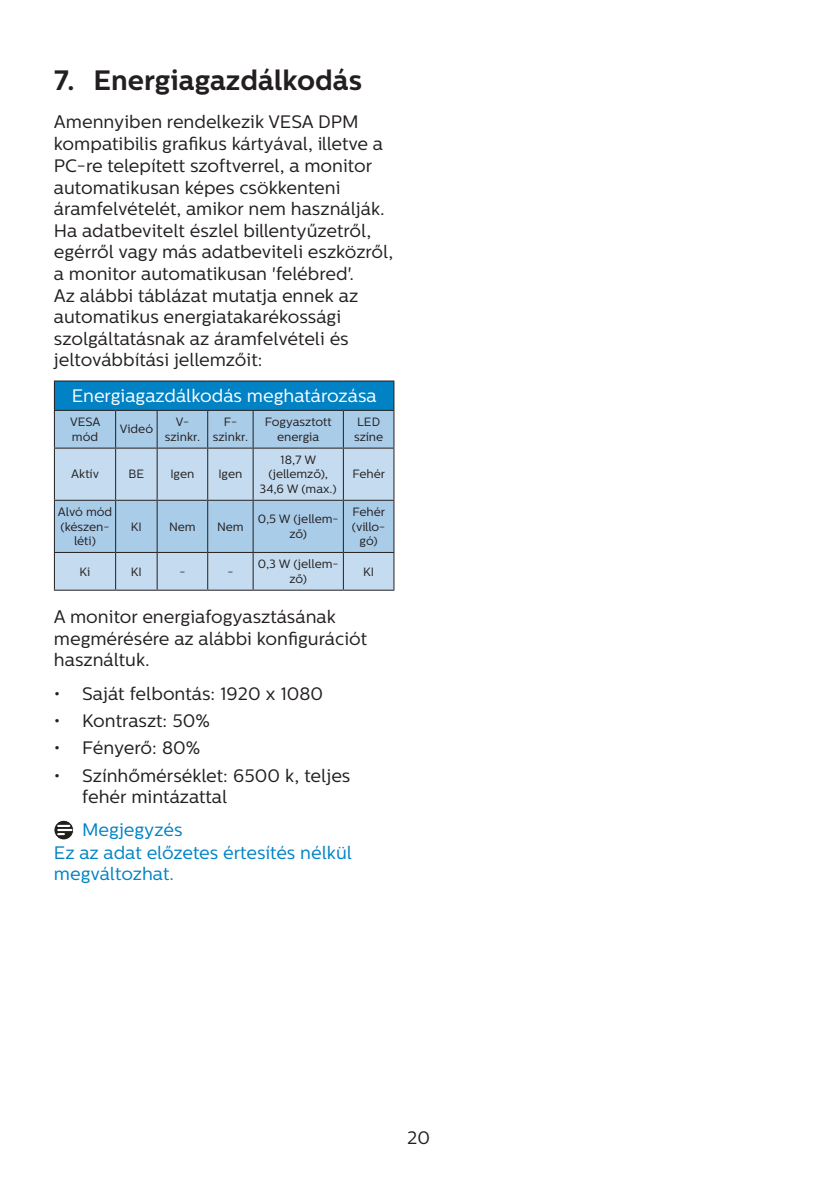
<style>
.page{position:relative;width:840px;height:1191px;background:#fff}
.page>*{position:absolute;margin:0;border:0;box-sizing:border-box;transform-origin:0 0}
.t1{font:700 28px "Centrale Sans";color:#231f20}
.chapter-paragraph{font:18px/21.8px "Centrale Sans";color:#231f20}
.Note_body{font:18px/21.6px "Centrale Sans";color:#0082c5}
.t2{font:18px "Centrale Sans";color:#fff}
.Heading_4_Blue{font:18px "Centrale Sans";color:#0082c5}
.t3{font:12px/14.4px "Centrale Sans";color:#231f20;text-align:center}
</style>
<div class="page">
<div style="left:54px;top:381px;width:340px;height:29px;background:#0082c5"></div>
<div style="left:55px;top:411px;width:338px;height:36px;background:#a9cce9"></div>
<svg style="left:55px;top:448px;width:338px;height:141px;background:#b8d3ea"></svg>
<svg style="left:393px;top:381px;width:1px;height:29px"></svg>
<svg style="left:54px;top:381px;width:1px;height:29px"></svg>
<hr style="left:54px;top:380px;width:62px;height:1px;background:#231f20">
<hr style="left:116px;top:380px;width:41px;height:1px;background:#231f20">
<hr style="left:157px;top:380px;width:50px;height:1px;background:#231f20">
<hr style="left:207px;top:380px;width:46px;height:1px;background:#231f20">
<hr style="left:253px;top:380px;width:90px;height:1px;background:#231f20">
<hr style="left:343px;top:380px;width:51px;height:1px;background:#231f20">
<hr style="left:54px;top:410px;width:62px;height:1px;background:#231f20">
<hr style="left:116px;top:410px;width:41px;height:1px;background:#231f20">
<hr style="left:157px;top:410px;width:50px;height:1px;background:#231f20">
<hr style="left:207px;top:410px;width:46px;height:1px;background:#231f20">
<hr style="left:253px;top:410px;width:90px;height:1px;background:#231f20">
<hr style="left:343px;top:410px;width:51px;height:1px;background:#231f20">
<hr style="left:54px;top:411px;width:1px;height:36px;background:#231f20">
<hr style="left:115px;top:411px;width:1px;height:36px;background:#231f20">
<hr style="left:156px;top:411px;width:1px;height:36px;background:#231f20">
<hr style="left:207px;top:411px;width:1px;height:36px;background:#231f20">
<hr style="left:252px;top:411px;width:1px;height:36px;background:#231f20">
<hr style="left:342px;top:411px;width:1px;height:36px;background:#231f20">
<hr style="left:393px;top:411px;width:1px;height:36px;background:#231f20">
<hr style="left:54px;top:448px;width:1px;height:52px;background:#231f20">
<hr style="left:54px;top:447px;width:62px;height:1px;background:#231f20">
<hr style="left:115px;top:448px;width:1px;height:52px;background:#231f20">
<hr style="left:116px;top:447px;width:41px;height:1px;background:#231f20">
<hr style="left:156px;top:448px;width:1px;height:52px;background:#231f20">
<hr style="left:157px;top:447px;width:50px;height:1px;background:#231f20">
<hr style="left:207px;top:448px;width:1px;height:52px;background:#231f20">
<hr style="left:207px;top:447px;width:46px;height:1px;background:#231f20">
<hr style="left:252px;top:448px;width:1px;height:52px;background:#231f20">
<hr style="left:253px;top:447px;width:90px;height:1px;background:#231f20">
<hr style="left:342px;top:448px;width:1px;height:52px;background:#231f20">
<hr style="left:393px;top:448px;width:1px;height:52px;background:#231f20">
<hr style="left:343px;top:447px;width:51px;height:1px;background:#231f20">
<hr style="left:54px;top:501px;width:1px;height:51px;background:#231f20">
<hr style="left:54px;top:500px;width:62px;height:1px;background:#231f20">
<hr style="left:115px;top:501px;width:1px;height:51px;background:#231f20">
<hr style="left:116px;top:500px;width:41px;height:1px;background:#231f20">
<hr style="left:156px;top:501px;width:1px;height:51px;background:#231f20">
<hr style="left:157px;top:500px;width:50px;height:1px;background:#231f20">
<hr style="left:207px;top:501px;width:1px;height:51px;background:#231f20">
<hr style="left:207px;top:500px;width:46px;height:1px;background:#231f20">
<hr style="left:252px;top:501px;width:1px;height:51px;background:#231f20">
<hr style="left:253px;top:500px;width:90px;height:1px;background:#231f20">
<hr style="left:342px;top:501px;width:1px;height:51px;background:#231f20">
<hr style="left:393px;top:501px;width:1px;height:51px;background:#231f20">
<hr style="left:343px;top:500px;width:51px;height:1px;background:#231f20">
<hr style="left:54px;top:553px;width:1px;height:36px;background:#231f20">
<hr style="left:54px;top:552px;width:62px;height:1px;background:#231f20">
<hr style="left:54px;top:589px;width:62px;height:1px;background:#231f20">
<hr style="left:115px;top:553px;width:1px;height:36px;background:#231f20">
<hr style="left:116px;top:552px;width:41px;height:1px;background:#231f20">
<hr style="left:116px;top:589px;width:41px;height:1px;background:#231f20">
<hr style="left:156px;top:553px;width:1px;height:36px;background:#231f20">
<hr style="left:157px;top:552px;width:50px;height:1px;background:#231f20">
<hr style="left:157px;top:589px;width:50px;height:1px;background:#231f20">
<hr style="left:207px;top:553px;width:1px;height:36px;background:#231f20">
<hr style="left:207px;top:552px;width:46px;height:1px;background:#231f20">
<hr style="left:207px;top:589px;width:46px;height:1px;background:#231f20">
<hr style="left:252px;top:553px;width:1px;height:36px;background:#231f20">
<hr style="left:253px;top:552px;width:90px;height:1px;background:#231f20">
<hr style="left:253px;top:589px;width:90px;height:1px;background:#231f20">
<hr style="left:342px;top:553px;width:1px;height:36px;background:#231f20">
<hr style="left:393px;top:553px;width:1px;height:36px;background:#231f20">
<hr style="left:343px;top:552px;width:51px;height:1px;background:#231f20">
<hr style="left:343px;top:589px;width:51px;height:1px;background:#231f20">
<svg style="left:54px;top:820px;width:20px;height:20px"></svg>
<div style="left:54px;top:820px;width:20px;height:20px;border:1px solid #fff;border-radius:50%"></div>
<svg style="left:58px;top:825px;width:13px;height:10px"></svg>
<p class="t1" style="left:54px;top:63px;width:309px">7. Energiagazdálkodás</p>
<p class="chapter-paragraph" style="left:54px;top:111px;width:341px">Amennyiben rendelkezik VESA DPM kompatibilis grafikus kártyával, illetve a PC-re telepített szoftverrel, a monitor automatikusan képes csökkenteni áramfelvételét, amikor nem használják.<br>Ha adatbevitelt észlel billentyűzetről, egérről vagy más adatbeviteli eszközről, a monitor automatikusan 'felébred'.<br>Az alábbi táblázat mutatja ennek az automatikus energiatakarékossági szolgáltatásnak az áramfelvételi és jeltovábbítási jellemzőit:</p>
<p class="t2" style="left:72px;top:385px;width:306px">Energiagazdálkodás meghatározása</p>
<p class="t3" style="left:70px;top:415px;width:32px;text-align:left">VESA mód</p>
<p class="t3" style="left:120px;top:422px;width:35px">Videó</p>
<p class="t3" style="left:165px;top:415px;width:37px">V&shy;szinkr.</p>
<p class="t3" style="left:213px;top:415px;width:37px">F&shy;szinkr.</p>
<p class="t3" style="left:264px;top:415px;width:68px">Fogyasztott energia</p>
<p class="t3" style="left:354px;top:415px;width:31px;text-align:left">LED színe</p>
<p class="t3" style="left:71px;top:467px;width:29px">Aktív</p>
<p class="t3" style="left:128px;top:467px;width:17px">BE</p>
<p class="t3" style="left:170px;top:467px;width:25px">Igen</p>
<p class="t3" style="left:218px;top:467px;width:26px">Igen</p>
<p class="t3" style="left:280px;top:453px;width:37px">18,7 W</p>
<p class="t3" style="left:268px;top:467px;width:61px">(jellemző),</p>
<p class="t3" style="left:259px;top:481px;width:79px">34,6 W (max.)</p>
<p class="t3" style="left:352px;top:467px;width:34px">Fehér</p>
<p class="t3" style="left:58px;top:505px;width:56px">Alvó mód (készen&shy;léti)</p>
<p class="t3" style="left:131px;top:519px;width:12px">KI</p>
<p class="t3" style="left:169px;top:519px;width:28px">Nem</p>
<p class="t3" style="left:217px;top:519px;width:28px">Nem</p>
<p class="t3" style="left:258px;top:512px;width:82px">0,5 W (jellem&shy;ző)</p>
<p class="t3" style="left:352px;top:505px;width:35px">Fehér (villo&shy;gó)</p>
<p class="t3" style="left:80px;top:564px;width:12px">Ki</p>
<p class="t3" style="left:131px;top:564px;width:12px">KI</p>
<p class="t3" style="left:179px;top:564px;width:8px">-</p>
<p class="t3" style="left:227px;top:564px;width:8px">-</p>
<p class="t3" style="left:258px;top:557px;width:82px">0,3 W (jellem&shy;ző)</p>
<p class="t3" style="left:363px;top:564px;width:12px">KI</p>
<p class="chapter-paragraph" style="left:54px;top:606px;width:314px">A monitor energiafogyasztásának megmérésére az alábbi konfigurációt használtuk.</p>
<p class="chapter-paragraph" style="left:54px;top:683px;width:271px">• Saját felbontás: 1920 x 1080</p>
<p class="chapter-paragraph" style="left:54px;top:710px;width:157px">• Kontraszt: 50%</p>
<p class="chapter-paragraph" style="left:54px;top:737px;width:148px">• Fényerő: 80%</p>
<p class="chapter-paragraph" style="left:82px;top:764px;width:269px;text-indent:-28px">• Színhőmérséklet: 6500 k, teljes fehér mintázattal</p>
<p class="Heading_4_Blue" style="left:82px;top:819px;width:102px">Megjegyzés</p>
<p class="Note_body" style="left:54px;top:842px;width:299px">Ez az adat előzetes értesítés nélkül megváltozhat.</p>
<p class="chapter-paragraph" style="left:407px;top:1127px;width:24px">20</p>
</div>
